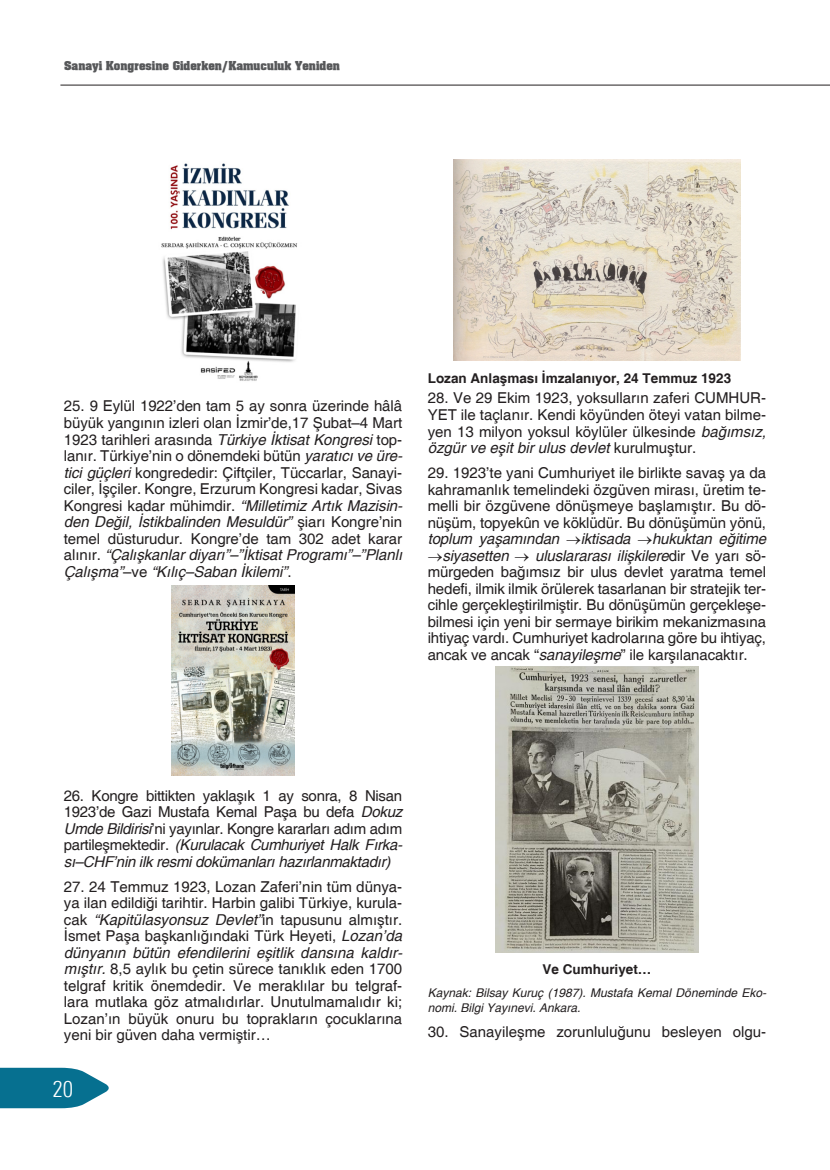
<style>
.page{position:relative;width:830px;height:1170px;background:#fff}
.page>*{position:absolute;margin:0;border:0;box-sizing:border-box;transform-origin:0 0}
.t1{font:300 condensed 22.5px "Zurich BT";color:#fff}
.bultenmetin{font:15px/16.5px "Helvetica";letter-spacing:-.005em;color:#231f20;text-align:justify}
.bultenmetin-2{font:700 13.5px "Helvetica";color:#231f20}
.bultenmetin-3{font:italic 12px/15px "Helvetica";color:#231f20}
.t2{font:700 10.5px "TR Aardvark";color:#57585a}
.s1{font-style:italic}
</style>
<div class="page">
<svg style="left:0;top:1067px;width:109px;height:41px;background:#2c86a1"></svg>
<hr style="left:60px;top:85px;width:769px;height:1px;background:#231f20">
<img style="left:161px;top:163px;width:136px;height:218px">
<img style="left:172px;top:585px;width:122px;height:190px">
<img style="left:453px;top:160px;width:287px;height:200px">
<img style="left:495px;top:666px;width:203px;height:286px">
<p class="t2" style="left:64px;top:58px;width:277px">Sanayi Kongresine Giderken/Kamuculuk Yeniden</p>
<p class="bultenmetin" style="left:64px;top:398px;width:340px">25. 9 Eylül 1922’den tam 5 ay sonra üzerinde hâlâ büyük yangının izleri olan İzmir’de,17 Şubat–4 Mart 1923 tarihleri arasında <span class="s1">Türkiye İktisat Kongresi</span> top&shy;lanır. Türkiye’nin o dönemdeki bütün <span class="s1">yaratıcı ve üre&shy;tici güçleri</span> kongrededir: Çiftçiler, Tüccarlar, Sanayi&shy;ciler, İşçiler. Kongre, Erzurum Kongresi kadar, Sivas Kongresi kadar mühimdir. <span class="s1">“Milletimiz Artık Mazisin&shy;den Değil, İstikbalinden Mesuldür”</span> şiarı Kongre’nin temel düsturudur. Kongre’de tam 302 adet karar alınır. <span class="s1">“Çalışkanlar diyarı”–”İktisat Programı”–”Planlı Çalışma”</span>–ve <span class="s1">“Kılıç–Saban İkilemi”</span>.</p>
<p class="bultenmetin-2" style="left:427px;top:370px;width:305px">Lozan Anlaşması İmzalanıyor, 24 Temmuz 1923</p>
<p class="bultenmetin" style="left:427px;top:390px;width:340px">28. Ve 29 Ekim 1923, yoksulların zaferi CUMHUR-YET ile taçlanır. Kendi köyünden öteyi vatan bilme&shy;yen 13 milyon yoksul köylüler ülkesinde <span class="s1">bağımsız, özgür ve eşit bir ulus devlet</span> kurulmuştur.</p>
<p class="bultenmetin" style="left:427px;top:465px;width:340px">29. 1923’te yani Cumhuriyet ile birlikte savaş ya da kahramanlık temelindeki özgüven mirası, üretim te&shy;melli bir özgüvene dönüşmeye başlamıştır. Bu dö&shy;nüşüm, topyekûn ve köklüdür. Bu dönüşümün yönü, <span class="s1">toplum yaşamından</span> →<span class="s1">iktisada</span> →<span class="s1">hukuktan eğitime</span></p>
<p class="bultenmetin" style="left:427px;top:547px;width:340px">→<span class="s1">siyasetten</span> → <span class="s1">uluslararası ilişkilere</span>dir Ve yarı sö&shy;mürgeden bağımsız bir ulus devlet yaratma temel hedefi, ilmik ilmik örülerek tasarlanan bir stratejik ter&shy;cihle gerçekleştirilmiştir. Bu dönüşümün gerçekleşe&shy;bilmesi için yeni bir sermaye birikim mekanizmasına ihtiyaç vardı. Cumhuriyet kadrolarına göre bu ihtiyaç, ancak ve ancak “<span class="s1">sanayileşme</span>” ile karşılanacaktır.</p>
<p class="bultenmetin" style="left:64px;top:787px;width:340px">26. Kongre bittikten yaklaşık 1 ay sonra, 8 Nisan 1923’de Gazi Mustafa Kemal Paşa bu defa <span class="s1">Dokuz Umde Bildirisi</span>’ni yayınlar. Kongre kararları adım adım partileşmektedir. <span class="s1">(Kurulacak Cumhuriyet Halk Fırka&shy;sı–CHF’nin ilk resmi dokümanları hazırlanmaktadır)</span></p>
<p class="bultenmetin" style="left:64px;top:878px;width:340px">27. 24 Temmuz 1923, Lozan Zaferi’nin tüm dünya&shy;ya ilan edildiği tarihtir. Harbin galibi Türkiye, kurula&shy;cak <span class="s1">“Kapitülasyonsuz Devlet”</span>in tapusunu almıştır.<br>İsmet Paşa başkanlığındaki Türk Heyeti, <span class="s1">Lozan’da dünyanın bütün efendilerini eşitlik dansına kaldır&shy;mıştır.</span> 8,5 aylık bu çetin sürece tanıklık eden 1700 telgraf kritik önemdedir. Ve meraklılar bu telgraf&shy;lara mutlaka göz atmalıdırlar. Unutulmamalıdır ki; Lozan’ın büyük onuru bu toprakların çocuklarına yeni bir güven daha vermiştir…</p>
<h1 class="t1" style="left:52px;top:1075px;width:22px">20</h1>
<p class="bultenmetin-2" style="left:542px;top:960px;width:110px">Ve Cumhuriyet…</p>
<p class="bultenmetin-3" style="left:427px;top:986px;width:340px">Kaynak: Bilsay Kuruç (1987). Mustafa Kemal Döneminde Eko&shy;nomi. Bilgi Yayınevi. Ankara.</p>
<p class="bultenmetin" style="left:427px;top:1024px;width:340px">30. Sanayileşme zorunluluğunu besleyen olgu-</p>
</div>
